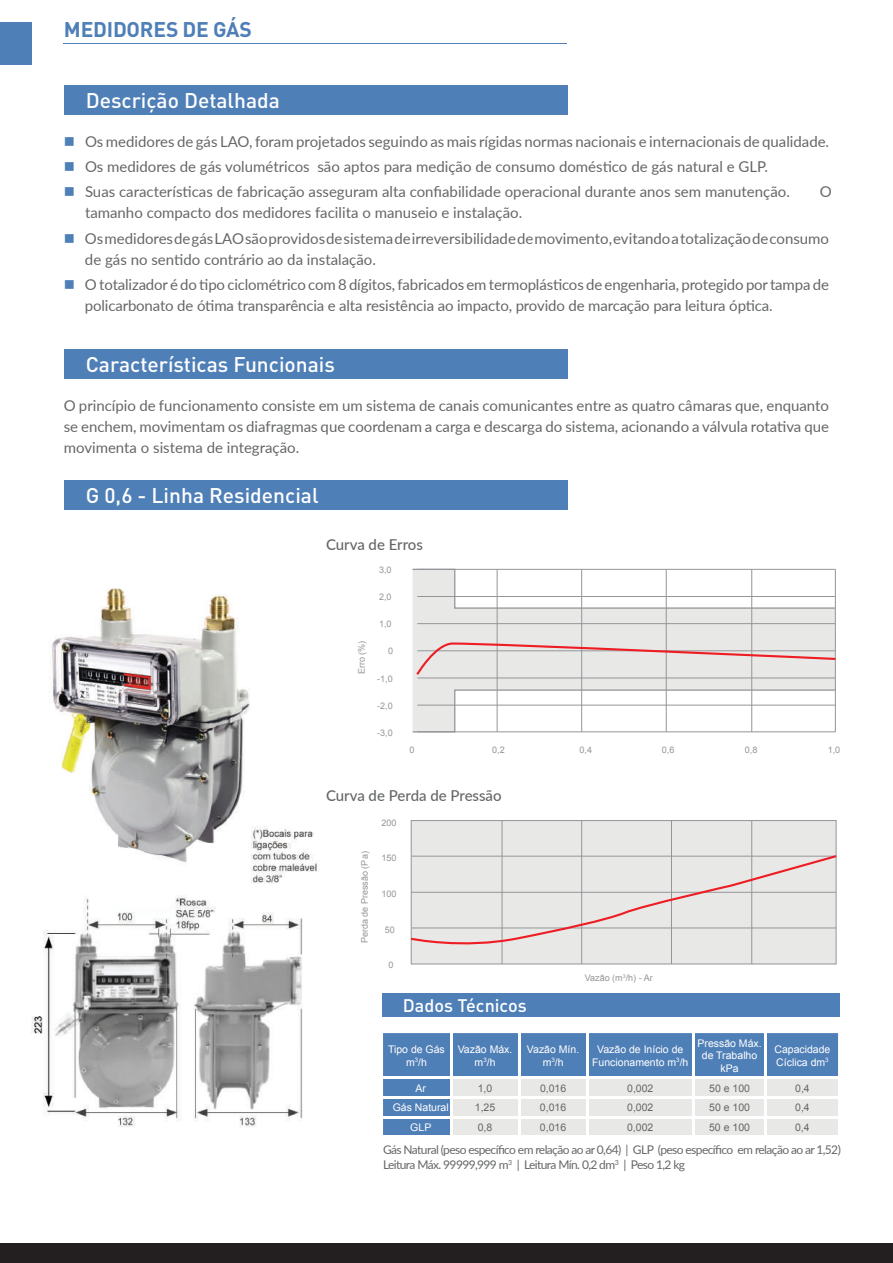
<style>
.page{position:relative;width:893px;height:1263px;background:#fff}
.page>*{position:absolute;margin:0;border:0;box-sizing:border-box;transform-origin:0 0}
.t1{font:500 21px "DINOT";color:#fff}
.t2{font:700 21px "DINOT";letter-spacing:-.01em;color:#4f7fb7}
.t3{font:500 18px "DINOT";color:#fff}
.t4{font:15px/21px "Lato";color:#656666}
.t5{font:500 15px "Lato";color:#656666}
.t6{font:12px/14.4px "Lato";letter-spacing:-.05em;color:#656666}
.t7{font:10.5px/12.6px "Arial";color:#fff;text-align:center}
.t8{font:10.5px "Arial";color:#656666}
.t9{font:9px "Arial";color:#939598}
.s1{color:#4f7fb7}
</style>
<div class="page">
<div style="left:65px;top:85px;width:503px;height:29px;background:#4f7fb7"></div>
<div style="left:65px;top:480px;width:503px;height:30px;background:#4f7fb7"></div>
<div style="left:65px;top:349px;width:503px;height:30px;background:#4f7fb7"></div>
<div style="left:0;top:22px;width:32px;height:42px;background:#4f7fb7"></div>
<hr style="left:64px;top:43px;width:503px;height:1px;background:#4f7fb7">
<div style="left:0;top:1243px;width:893px;height:20px;background:#231f20"></div>
<img style="left:31px;top:588px;width:289px;height:540px">
<div style="left:382px;top:993px;width:457px;height:24px;background:#4f7fb7"></div>
<div style="left:383px;top:1033px;width:455px;height:102px;background:#4f7fb7"></div>
<hr style="left:450px;top:1033px;width:2px;height:44px;background:#fff">
<hr style="left:518px;top:1033px;width:2px;height:44px;background:#fff">
<hr style="left:586px;top:1033px;width:2px;height:44px;background:#fff">
<hr style="left:692px;top:1033px;width:3px;height:44px;background:#fff">
<hr style="left:383px;top:1077px;width:68px;height:2px;background:#fff">
<hr style="left:451px;top:1077px;width:68px;height:2px;background:#fff">
<hr style="left:519px;top:1077px;width:68px;height:2px;background:#fff">
<hr style="left:587px;top:1077px;width:106px;height:2px;background:#fff">
<hr style="left:383px;top:1096px;width:68px;height:3px;background:#fff">
<hr style="left:383px;top:1116px;width:68px;height:2px;background:#fff">
<hr style="left:765px;top:1033px;width:2px;height:44px;background:#fff">
<hr style="left:693px;top:1077px;width:73px;height:2px;background:#fff">
<hr style="left:766px;top:1077px;width:72px;height:2px;background:#fff">
<svg style="left:450px;top:1079px;width:388px;height:56px;background:#ebecea"></svg>
<div style="left:413px;top:609px;width:422px;height:80px;background:#e8e9e7"></div>
<hr style="left:581px;top:569px;width:1px;height:163px;background:#939598">
<hr style="left:666px;top:569px;width:1px;height:163px;background:#939598">
<hr style="left:751px;top:569px;width:1px;height:163px;background:#939598">
<hr style="left:497px;top:569px;width:1px;height:163px;background:#939598">
<hr style="left:417px;top:623px;width:418px;height:1px;background:#939598">
<hr style="left:417px;top:678px;width:418px;height:1px;background:#939598">
<svg style="left:412px;top:568px;width:423px;height:41px"></svg>
<svg style="left:412px;top:689px;width:424px;height:44px"></svg>
<hr style="left:835px;top:569px;width:1px;height:163px;background:#939598">
<svg style="left:415px;top:641px;width:421px;height:35px;background:#e5d9d7"></svg>
<div style="left:411px;top:820px;width:425px;height:144px;background:#e8e9e7"></div>
<div style="left:411px;top:820px;width:425px;height:144px;border:1px solid #939598"></div>
<hr style="left:502px;top:820px;width:1px;height:144px;background:#939598">
<hr style="left:581px;top:820px;width:1px;height:144px;background:#939598">
<hr style="left:671px;top:820px;width:1px;height:144px;background:#939598">
<hr style="left:751px;top:820px;width:1px;height:144px;background:#939598">
<svg style="left:410px;top:853px;width:427px;height:96px"></svg>
<h1 class="t2" style="left:64px;top:15px;width:189px">MEDIDORES DE GÁS</h1>
<h1 class="t1" style="left:86px;top:86px;width:196px">Descrição Detalhada</h1>
<p class="t4" style="left:64px;top:130px;width:767px"><span class="s1">■</span> Os medidores de gás LAO, foram projetados seguindo as mais rígidas normas nacionais e internacionais de qualidade.</p>
<p class="t4" style="left:64px;top:156px;width:706px"><span class="s1">■</span> Os medidores de gás volumétricos são aptos para medição de consumo doméstico de gás natural e GLP.</p>
<p class="t4" style="left:64px;top:181px;width:728px"><span class="s1">■</span> Suas características de fabricação asseguram alta confiabilidade operacional durante anos sem manutenção.</p>
<p class="t4" style="left:820px;top:181px;width:13px">O</p>
<p class="t4" style="left:85px;top:202px;width:439px">tamanho compacto dos medidores facilita o manuseio e instalação.</p>
<p class="t4" style="left:85px;top:227px;width:746px;text-indent:-21px"><span class="s1">■</span> Os medidores de gás LAO são providos de sistema de irreversibilidade de movimento, evitando a totalização de consumo de gás no sentido contrário ao da instalação.</p>
<p class="t4" style="left:85px;top:273px;width:745px;text-indent:-21px"><span class="s1">■</span> O totalizador é do tipo ciclométrico com 8 dígitos, fabricados em termoplásticos de engenharia, protegido por tampa de policarbonato de ótima transparência e alta resistência ao impacto, provido de marcação para leitura óptica.</p>
<h1 class="t1" style="left:86px;top:350px;width:251px">Características Funcionais</h1>
<p class="t4" style="left:64px;top:395px;width:767px;text-align:justify">O princípio de funcionamento consiste em um sistema de canais comunicantes entre as quatro câmaras que, enquanto se enchem, movimentam os diafragmas que coordenam a carga e descarga do sistema, acionando a válvula rotativa que movimenta o sistema de integração.</p>
<h1 class="t1" style="left:86px;top:481px;width:234px">G 0,6 - Linha Residencial</h1>
<p class="t5" style="left:326px;top:534px;width:99px">Curva de Erros</p>
<p class="t9" style="left:379px;top:564px;width:14px">3,0</p>
<p class="t9" style="left:379px;top:591px;width:14px">2,0</p>
<p class="t9" style="left:356px;top:674px;width:35px;rotate:-90deg">Erro (%)</p>
<p class="t9" style="left:379px;top:618px;width:14px">1,0</p>
<p class="t9" style="left:388px;top:645px;width:7px">0</p>
<p class="t9" style="left:377px;top:672px;width:17px">-1,0</p>
<p class="t9" style="left:377px;top:700px;width:17px">-2,0</p>
<p class="t9" style="left:377px;top:727px;width:17px">-3,0</p>
<p class="t9" style="left:409px;top:744px;width:7px">0</p>
<p class="t9" style="left:492px;top:744px;width:14px">0,2</p>
<p class="t9" style="left:579px;top:744px;width:14px">0,4</p>
<p class="t9" style="left:662px;top:744px;width:14px">0,6</p>
<p class="t9" style="left:745px;top:744px;width:14px">0,8</p>
<p class="t9" style="left:828px;top:744px;width:14px">1,0</p>
<p class="t5" style="left:326px;top:784px;width:177px">Curva de Perda de Pressão</p>
<p class="t9" style="left:359px;top:943px;width:93px;rotate:-90deg">Perda de Pressão (Pa)</p>
<p class="t9" style="left:381px;top:817px;width:17px">200</p>
<p class="t9" style="left:381px;top:852px;width:17px">150</p>
<p class="t9" style="left:381px;top:887px;width:17px">100</p>
<p class="t9" style="left:385px;top:924px;width:12px">50</p>
<p class="t9" style="left:388px;top:959px;width:7px">0</p>
<p class="t9" style="left:585px;top:972px;width:70px">Vazão (m<sup>3</sup>/h) - Ar</p>
<p class="t3" style="left:403px;top:993px;width:125px">Dados Técnicos</p>
<p class="t7" style="left:388px;top:1043px;width:58px">Tipo de Gás m<sup>3</sup>/h</p>
<p class="t7" style="left:458px;top:1043px;width:56px">Vazão Máx. m<sup>3</sup>/h</p>
<p class="t7" style="left:527px;top:1043px;width:54px">Vazão Mín. m<sup>3</sup>/h</p>
<p class="t7" style="left:592px;top:1043px;width:98px">Vazão de Início de<br>Funcionamento m<sup>3</sup>/h</p>
<p class="t7" style="left:697px;top:1037px;width:66px">Pressão Máx. de Trabalho kPa</p>
<p class="t7" style="left:774px;top:1043px;width:58px;text-align:left">Capacidade<br>Cíclica dm<sup>3</sup></p>
<p class="t7" style="left:415px;top:1082px;width:12px">Ar</p>
<p class="t8" style="left:478px;top:1081px;width:16px">1,0</p>
<p class="t8" style="left:540px;top:1081px;width:28px">0,016</p>
<p class="t8" style="left:627px;top:1081px;width:28px">0,002</p>
<p class="t8" style="left:709px;top:1081px;width:42px">50 e 100</p>
<p class="t8" style="left:795px;top:1081px;width:16px">0,4</p>
<p class="t7" style="left:393px;top:1101px;width:58px">Gás Natural</p>
<p class="t8" style="left:475px;top:1101px;width:22px">1,25</p>
<p class="t8" style="left:540px;top:1101px;width:28px">0,016</p>
<p class="t8" style="left:627px;top:1101px;width:28px">0,002</p>
<p class="t8" style="left:709px;top:1101px;width:42px">50 e 100</p>
<p class="t8" style="left:795px;top:1101px;width:16px">0,4</p>
<p class="t7" style="left:410px;top:1121px;width:23px">GLP</p>
<p class="t8" style="left:478px;top:1120px;width:16px">0,8</p>
<p class="t8" style="left:540px;top:1120px;width:28px">0,016</p>
<p class="t8" style="left:627px;top:1120px;width:28px">0,002</p>
<p class="t8" style="left:709px;top:1120px;width:42px">50 e 100</p>
<p class="t8" style="left:795px;top:1120px;width:16px">0,4</p>
<p class="t6" style="left:383px;top:1142px;width:459px">Gás Natural (peso específico em relação ao ar 0,64) | GLP (peso específico em relação ao ar 1,52)<br>Leitura Máx. 99999,999 m<sup>3</sup> | Leitura Mín. 0,2 dm<sup>3</sup> | Peso 1,2 kg</p>
</div>
